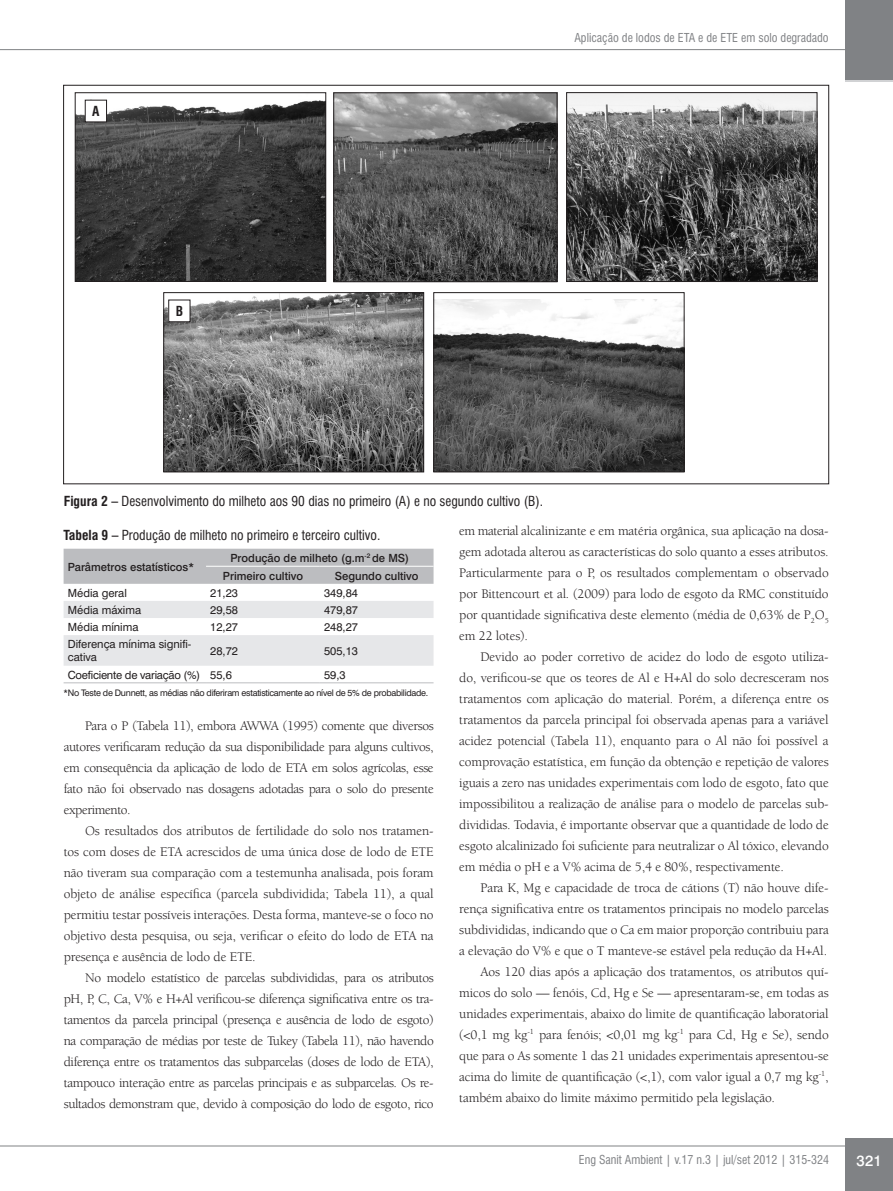
<style>
.page{position:relative;width:893px;height:1191px;background:#fff}
.page>*{position:absolute;margin:0;border:0;box-sizing:border-box;transform-origin:0 0}
.t1{font:500 15px "Swiss 721 BT";color:#fff}
._05_0_texto_txt{font:13.5px/21px "Berkeley Std";letter-spacing:-.01em;color:#231f20;text-align:justify}
._07_0_tabela-img-tit{font:condensed 13.5px "Swiss 721 BT";color:#231f20}
._07_0_tabela-img-tit-2{font:700 condensed 13.5px "Swiss 721 BT";color:#231f20}
.t2{font:condensed 12px "Swiss 721 BT";color:#808285}
._07_2_tabela_-_txt{font:11.25px/13.5px "Swiss 721 BT";color:#231f20}
._07_1_tabela_-_txt_b{font:500 11.25px "Swiss 721 BT";color:#231f20}
._07_2_tabela_-_txt-2{font:11.25px "Swiss 721 BT";letter-spacing:-.02em;color:#231f20}
._07_3_tabela_-_legen{font:9px "Swiss 721 BT";letter-spacing:-.03em;color:#231f20}
.s1{font-weight:700}
.s2{font-style:italic}
</style>
<div class="page">
<img style="left:77px;top:99px;width:247px;height:180px">
<div style="left:75px;top:93px;width:251px;height:188px;border:1px solid #231f20"></div>
<div style="left:85px;top:100px;width:22px;height:22px;background:#fff"></div>
<div style="left:85px;top:100px;width:22px;height:22px;border:1px solid #231f20"></div>
<div style="left:64px;top:549px;width:370px;height:35px;background:#bcbdc0"></div>
<svg style="left:64px;top:601px;width:370px;height:64px"></svg>
<hr style="left:206px;top:566px;width:114px;height:1px;background:#fff">
<hr style="left:320px;top:566px;width:114px;height:1px;background:#fff">
<hr style="left:64px;top:682px;width:142px;height:1px;background:#bcbdc0">
<hr style="left:206px;top:682px;width:114px;height:1px;background:#bcbdc0">
<hr style="left:320px;top:682px;width:114px;height:1px;background:#bcbdc0">
<img style="left:336px;top:95px;width:219px;height:185px">
<div style="left:334px;top:93px;width:223px;height:189px;border:1px solid #231f20"></div>
<img style="left:568px;top:94px;width:247px;height:186px">
<div style="left:566px;top:92px;width:251px;height:190px;border:1px solid #231f20"></div>
<img style="left:166px;top:294px;width:256px;height:176px">
<div style="left:164px;top:292px;width:260px;height:180px;border:1px solid #231f20"></div>
<div style="left:169px;top:300px;width:21px;height:22px;background:#fff"></div>
<img style="left:436px;top:300px;width:246px;height:170px">
<div style="left:434px;top:292px;width:250px;height:180px;border:1px solid #231f20"></div>
<div style="left:845px;top:0;width:48px;height:82px;background:#d1d2d4"></div>
<div style="left:845px;top:0;width:48px;height:80px;background:#808285"></div>
<hr style="left:0;top:1145px;width:874px;height:1px;background:#808285">
<div style="left:845px;top:1138px;width:48px;height:53px;background:#808285"></div>
<hr style="left:0;top:49px;width:866px;height:1px;background:#808285">
<p class="_07_0_tabela-img-tit-2" style="left:92px;top:103px;width:9px">A</p>
<p class="t2" style="left:574px;top:30px;width:256px">Aplicação de lodos de ETA e de ETE em solo degradado</p>
<p class="_07_0_tabela-img-tit-2" style="left:176px;top:303px;width:9px">B</p>
<p class="_07_0_tabela-img-tit" style="left:64px;top:493px;width:481px"><span class="s1">Figura 2 –</span> Desenvolvimento do milheto aos 90 dias no primeiro (A) e no segundo cultivo (B).</p>
<p class="_07_0_tabela-img-tit" style="left:64px;top:527px;width:318px"><span class="s1">Tabela 9 –</span> Produção de milheto no primeiro e terceiro cultivo.</p>
<p class="_07_1_tabela_-_txt_b" style="left:68px;top:560px;width:128px">Parâmetros estatísticos*</p>
<p class="_07_1_tabela_-_txt_b" style="left:230px;top:551px;width:180px">Produção de milheto (g.m<sup>-2</sup> de MS)</p>
<p class="_07_1_tabela_-_txt_b" style="left:223px;top:568px;width:82px">Primeiro cultivo</p>
<p class="_07_1_tabela_-_txt_b" style="left:335px;top:568px;width:85px">Segundo cultivo</p>
<p class="_07_2_tabela_-_txt" style="left:68px;top:586px;width:61px">Média geral</p>
<p class="_07_2_tabela_-_txt" style="left:210px;top:586px;width:29px">21,23</p>
<p class="_07_2_tabela_-_txt" style="left:324px;top:586px;width:35px">349,84</p>
<p class="_07_2_tabela_-_txt" style="left:68px;top:603px;width:75px">Média máxima</p>
<p class="_07_2_tabela_-_txt" style="left:210px;top:603px;width:29px">29,58</p>
<p class="_07_2_tabela_-_txt" style="left:324px;top:603px;width:35px">479,87</p>
<p class="_07_2_tabela_-_txt" style="left:68px;top:620px;width:72px">Média mínima</p>
<p class="_07_2_tabela_-_txt" style="left:210px;top:620px;width:29px">12,27</p>
<p class="_07_2_tabela_-_txt" style="left:324px;top:620px;width:35px">248,27</p>
<p class="_07_2_tabela_-_txt" style="left:68px;top:637px;width:125px">Diferença mínima signifi&shy;cativa</p>
<p class="_07_2_tabela_-_txt" style="left:210px;top:644px;width:29px">28,72</p>
<p class="_07_2_tabela_-_txt" style="left:324px;top:644px;width:35px">505,13</p>
<p class="_07_2_tabela_-_txt-2" style="left:68px;top:668px;width:134px">Coeficiente de variação (%)</p>
<p class="_07_2_tabela_-_txt" style="left:210px;top:667px;width:23px">55,6</p>
<p class="_07_2_tabela_-_txt" style="left:324px;top:667px;width:23px">59,3</p>
<p class="_07_3_tabela_-_legen" style="left:64px;top:687px;width:366px">*No Teste de Dunnett, as médias não diferiram estatisticamente ao nível de 5% de probabilidade.</p>
<p class="_05_0_texto_txt" style="left:64px;top:715px;width:371px;text-indent:21px">Para o P (Tabela 11), embora AWWA (1995) comente que diversos autores verificaram redução da sua disponibilidade para alguns cultivos, em consequência da aplicação de lodo de ETA em solos agrícolas, esse fato não foi observado nas dosagens adotadas para o solo do presente experimento.</p>
<p class="_05_0_texto_txt" style="left:64px;top:820px;width:371px;text-indent:21px">Os resultados dos atributos de fertilidade do solo nos tratamen&shy;tos com doses de ETA acrescidos de uma única dose de lodo de ETE não tiveram sua comparação com a testemunha analisada, pois foram objeto de análise específica (parcela subdividida; Tabela 11), a qual permitiu testar possíveis interações. Desta forma, manteve-se o foco no objetivo desta pesquisa, ou seja, verificar o efeito do lodo de ETA na presença e ausência de lodo de ETE.</p>
<p class="_05_0_texto_txt" style="left:64px;top:967px;width:371px;text-indent:21px">No modelo estatístico de parcelas subdivididas, para os atributos pH, P, C, Ca, V% e H+Al verificou-se diferença significativa entre os tra&shy;tamentos da parcela principal (presença e ausência de lodo de esgoto) na comparação de médias por teste de Tukey (Tabela 11), não havendo diferença entre os tratamentos das subparcelas (doses de lodo de ETA), tampouco interação entre as parcelas principais e as subparcelas. Os re&shy;sultados demonstram que, devido à composição do lodo de esgoto, rico</p>
<p class="_05_0_texto_txt" style="left:459px;top:520px;width:371px">em material alcalinizante e em matéria orgânica, sua aplicação na dosa&shy;gem adotada alterou as características do solo quanto a esses atributos.<br>Particularmente para o P, os resultados complementam o observado por Bittencourt et al<span class="s2">.</span> (2009) para lodo de esgoto da RMC constituído por quantidade significativa deste elemento (média de 0,63% de P<sub>2</sub>O<sub>5 </sub>em 22 lotes).</p>
<p class="_05_0_texto_txt" style="left:459px;top:646px;width:371px;text-indent:21px">Devido ao poder corretivo de acidez do lodo de esgoto utiliza&shy;do, verificou-se que os teores de Al e H+Al do solo decresceram nos tratamentos com aplicação do material. Porém, a diferença entre os tratamentos da parcela principal foi observada apenas para a variável acidez potencial (Tabela 11), enquanto para o Al não foi possível a comprovação estatística, em função da obtenção e repetição de valores iguais a zero nas unidades experimentais com lodo de esgoto, fato que impossibilitou a realização de análise para o modelo de parcelas sub&shy;divididas. Todavia, é importante observar que a quantidade de lodo de esgoto alcalinizado foi suficiente para neutralizar o Al tóxico, elevando em média o pH e a V% acima de 5,4 e 80%, respectivamente.</p>
<p class="_05_0_texto_txt" style="left:459px;top:877px;width:371px;text-indent:21px">Para K, Mg e capacidade de troca de cátions (T) não houve dife&shy;rença significativa entre os tratamentos principais no modelo parcelas subdivididas, indicando que o Ca em maior proporção contribuiu para a elevação do V% e que o T manteve-se estável pela redução da H+Al.</p>
<p class="_05_0_texto_txt" style="left:459px;top:961px;width:371px;text-indent:21px">Aos 120 dias após a aplicação dos tratamentos, os atributos quí&shy;micos do solo — fenóis, Cd, Hg e Se — apresentaram-se, em todas as unidades experimentais, abaixo do limite de quantificação laboratorial (&lt;0,1 mg kg<sup>-1</sup> para fenóis; &lt;0,01 mg kg<sup>-1</sup> para Cd, Hg e Se), sendo que para o As somente 1 das 21 unidades experimentais apresentou-se acima do limite de quantificação (&lt;,1), com valor igual a 0,7 mg kg<sup>-1</sup>, também abaixo do limite máximo permitido pela legislação.</p>
<p class="t2" style="left:579px;top:1152px;width:252px">Eng Sanit Ambient | v.17 n.3 | jul/set 2012 | 315-324</p>
<p class="t1" style="left:857px;top:1151px;width:27px">321</p>
</div>
